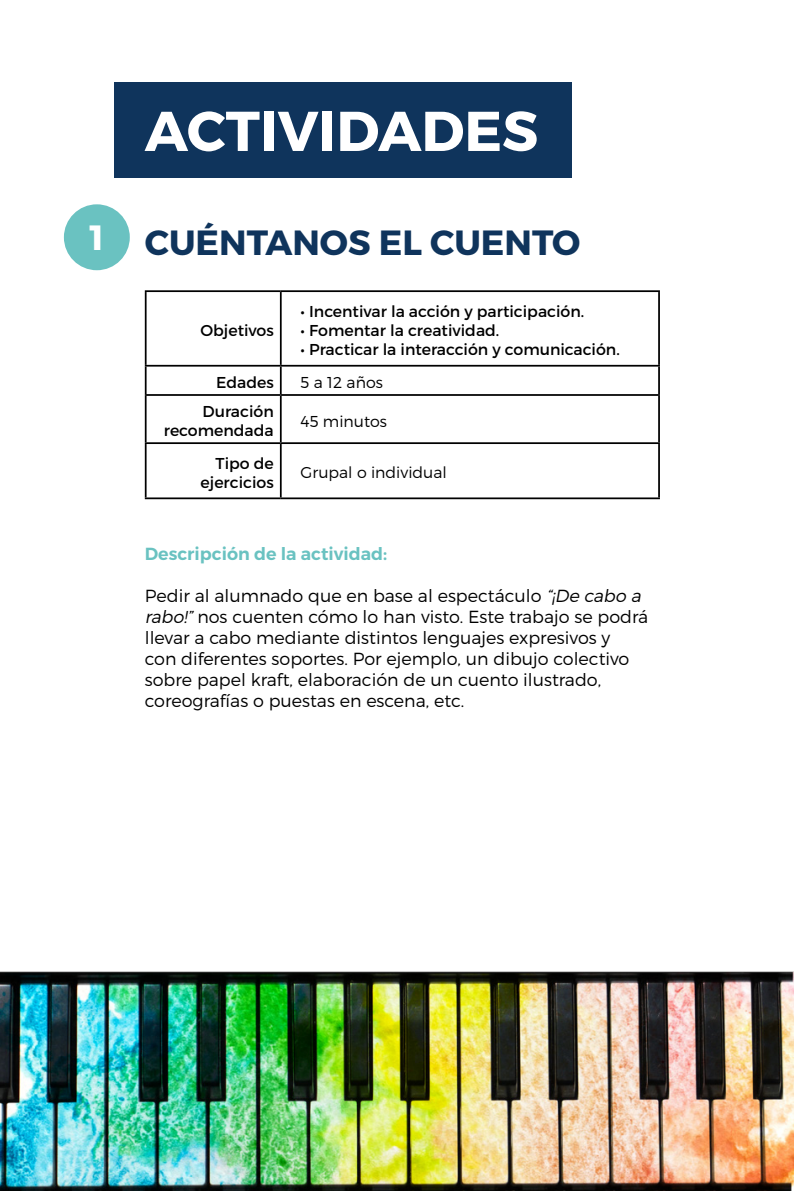
<style>
.page{position:relative;width:794px;height:1191px;background:#fff}
.page>*{position:absolute;margin:0;border:0;box-sizing:border-box;transform-origin:0 0}
.t1{font:700 56px "Montserrat";color:#fff}
.t2{font:700 35px "Montserrat";color:#0f345c}
.t3{font:300 17.5px/21px "Montserrat";color:#000}
.t4{font:600 17.5px "Montserrat";color:#6ac2c1}
.t5{font:15.75px/18.9px "Montserrat";color:#000;text-align:right}
.t6{font:300 15.75px "Montserrat";color:#000}
.s1{color:#fff}
.s2{font-style:italic}
</style>
<div class="page">
<div style="left:115px;top:82px;width:457px;height:96px;background:#0f345c"></div>
<hr style="left:145px;top:290px;width:136px;height:2px;background:#000">
<hr style="left:145px;top:292px;width:2px;height:73px;background:#000">
<hr style="left:281px;top:290px;width:379px;height:2px;background:#000">
<hr style="left:280px;top:292px;width:2px;height:73px;background:#000">
<hr style="left:658px;top:292px;width:2px;height:73px;background:#000">
<hr style="left:145px;top:365px;width:136px;height:1px;background:#000">
<hr style="left:145px;top:366px;width:2px;height:28px;background:#000">
<hr style="left:281px;top:365px;width:379px;height:1px;background:#000">
<hr style="left:280px;top:366px;width:2px;height:28px;background:#000">
<hr style="left:658px;top:366px;width:2px;height:28px;background:#000">
<hr style="left:145px;top:394px;width:136px;height:2px;background:#000">
<hr style="left:145px;top:396px;width:2px;height:46px;background:#000">
<hr style="left:281px;top:394px;width:379px;height:2px;background:#000">
<hr style="left:280px;top:396px;width:2px;height:46px;background:#000">
<hr style="left:658px;top:396px;width:2px;height:46px;background:#000">
<hr style="left:145px;top:442px;width:136px;height:2px;background:#000">
<hr style="left:145px;top:444px;width:2px;height:53px;background:#000">
<hr style="left:281px;top:442px;width:379px;height:2px;background:#000">
<hr style="left:280px;top:444px;width:2px;height:53px;background:#000">
<hr style="left:658px;top:444px;width:2px;height:53px;background:#000">
<hr style="left:145px;top:497px;width:136px;height:2px;background:#000">
<hr style="left:281px;top:497px;width:379px;height:2px;background:#000">
<div style="left:64px;top:204px;width:66px;height:66px;background:#6ac2c1;border-radius:50%"></div>
<img style="left:0;top:971px;width:794px;height:220px">
<h1 class="t1" style="left:145px;top:96px;width:395px">ACTIVIDADES</h1>
<h2 class="t2" style="left:90px;top:221px;width:492px"><span class="s1">1</span> CUÉNTANOS EL CUENTO</h2>
<p class="t5" style="left:200px;top:321px;width:75px">Objetivos</p>
<p class="t5" style="left:301px;top:302px;width:285px">• Incentivar la acción y participación.</p>
<p class="t5" style="left:301px;top:321px;width:200px">• Fomentar la creatividad.</p>
<p class="t5" style="left:301px;top:340px;width:321px">• Practicar la interacción y comunicación.</p>
<p class="t5" style="left:216px;top:373px;width:59px">Edades</p>
<p class="t6" style="left:301px;top:373px;width:84px">5 a 12 años</p>
<p class="t5" style="left:164px;top:402px;width:111px">Duración recomendada</p>
<p class="t6" style="left:301px;top:411px;width:88px">45 minutos</p>
<p class="t5" style="left:200px;top:454px;width:75px">Tipo de ejercicios</p>
<p class="t6" style="left:301px;top:463px;width:148px">Grupal o individual</p>
<p class="t4" style="left:145px;top:543px;width:244px">Descripción de la actividad:</p>
<p class="t3" style="left:145px;top:585px;width:505px">Pedir al alumnado que en base al espectáculo <span class="s2">“¡De cabo a rabo!”</span> nos cuenten cómo lo han visto. Este trabajo se podrá llevar a cabo mediante distintos lenguajes expresivos y<br>con diferentes soportes. Por ejemplo, un dibujo colectivo sobre papel kraft, elaboración de un cuento ilustrado, coreografías o puestas en escena, etc.</p>
</div>
